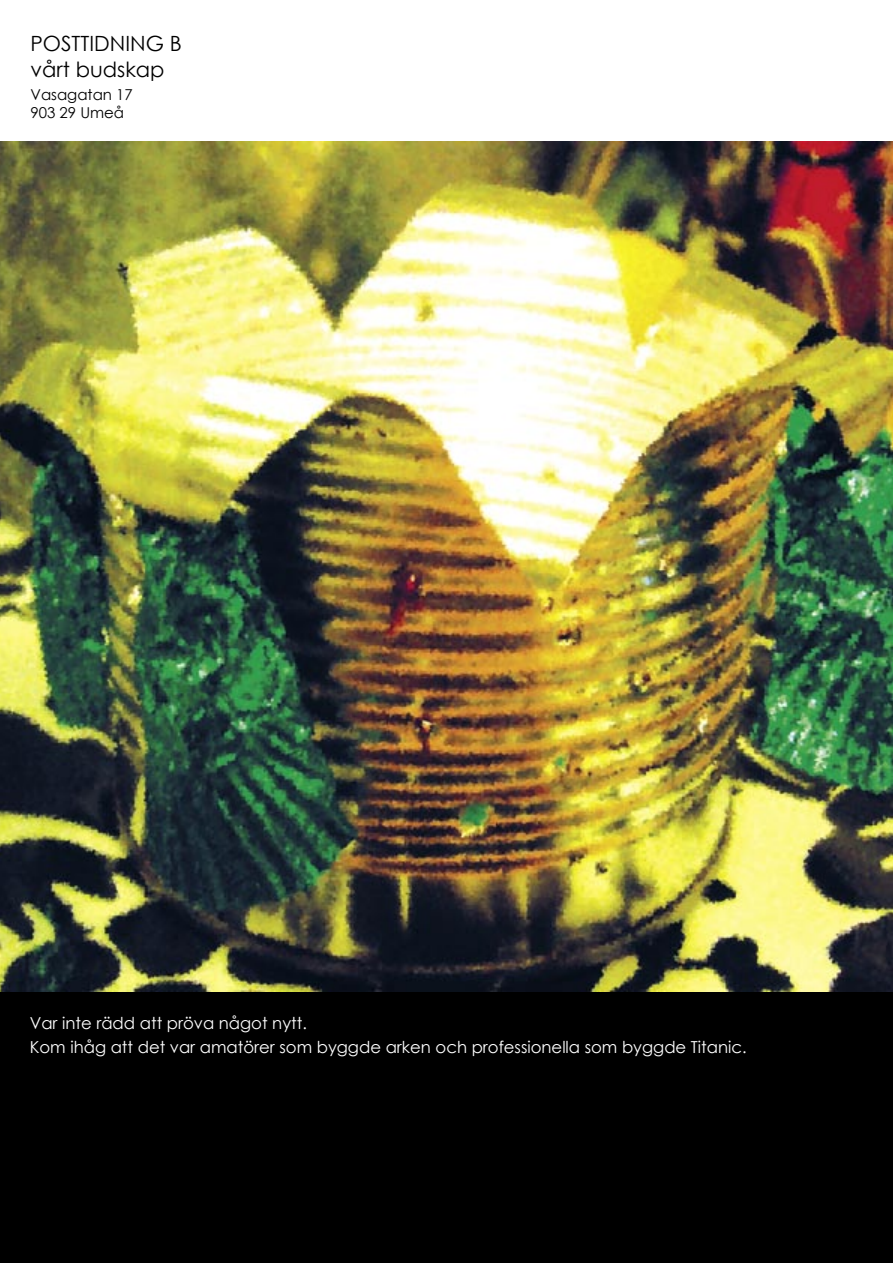
<style>
.page{position:relative;width:893px;height:1263px;background:#fff}
.page>*{position:absolute;margin:0;border:0;box-sizing:border-box;transform-origin:0 0}
.Brödtext_svart_G_10_ej_indrag{font:21px "Century Gothic";color:#000}
.Ingress_vit_CG_11{font:16.5px "Century Gothic";color:#fff}
.Brödtext_svart_G_10_ej_indrag-2{font:15px "Century Gothic";color:#000}
</style>
<div class="page">
<div style="left:0;top:991px;width:893px;height:272px;background:#000"></div>
<img style="left:0;top:141px;width:893px;height:850px">
<p class="Brödtext_svart_G_10_ej_indrag" style="left:30px;top:29px;width:153px">POSTTIDNING B</p>
<p class="Brödtext_svart_G_10_ej_indrag" style="left:30px;top:55px;width:136px">vårt budskap</p>
<p class="Brödtext_svart_G_10_ej_indrag-2" style="left:30px;top:84px;width:104px">Vasagatan 17</p>
<p class="Brödtext_svart_G_10_ej_indrag-2" style="left:30px;top:102px;width:95px">903 29 Umeå</p>
<p class="Ingress_vit_CG_11" style="left:30px;top:1011px;width:279px">Var inte rädd att pröva något nytt.</p>
<p class="Ingress_vit_CG_11" style="left:30px;top:1035px;width:718px">Kom ihåg att det var amatörer som byggde arken och professionella som byggde Titanic.</p>
</div>
